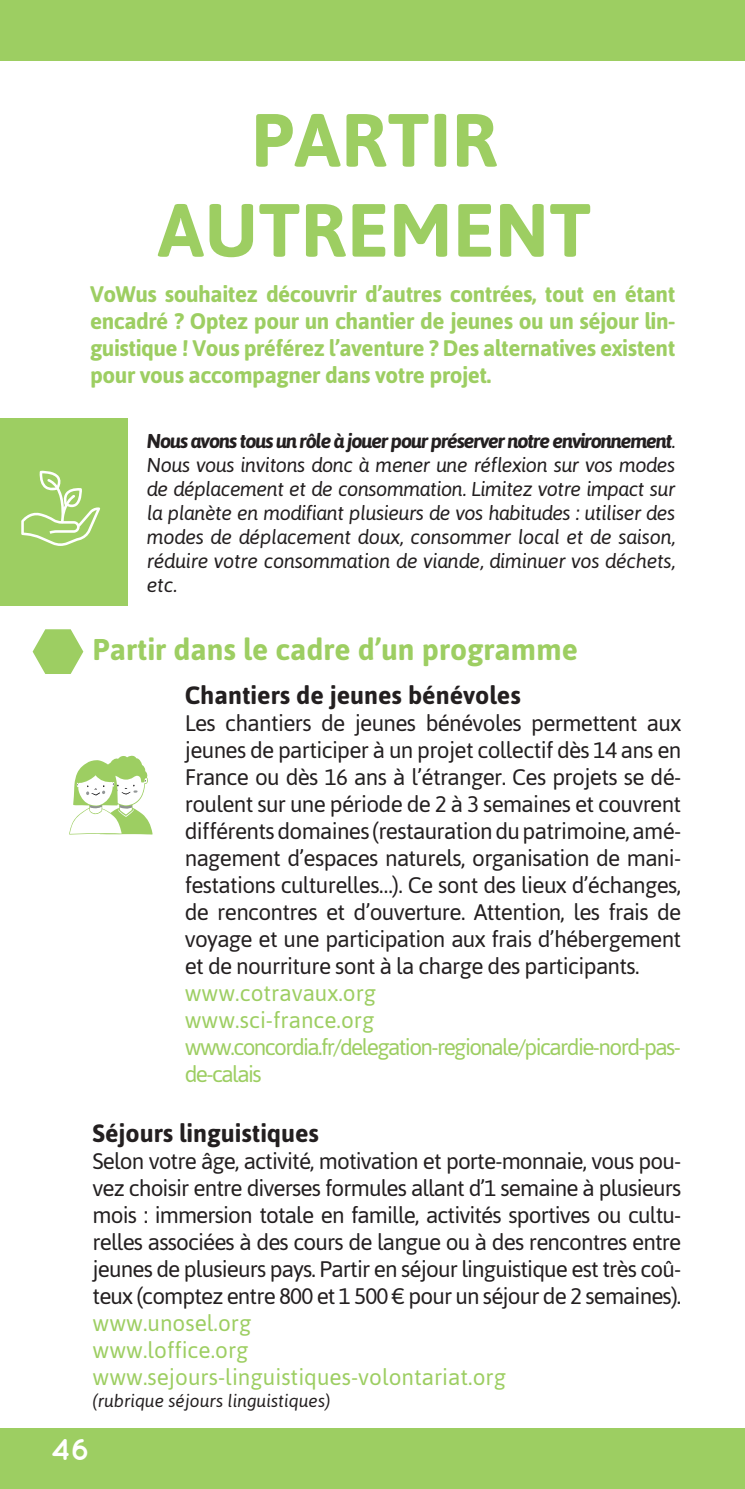
<style>
.page{position:relative;width:745px;height:1489px;background:#fff}
.page>*{position:absolute;margin:0;border:0;box-sizing:border-box;transform-origin:0 0}
.t1{font:700 75px/90px "Asap";letter-spacing:.01em;color:#9dce62;text-align:center}
.t2{font:700 30px "Asap";color:#9dce62}
.t3{font:700 30px "Quicksand";color:#fff}
.t4{font:700 25px "Asap";color:#231f20}
.t5{font:22.5px/27px "Asap";letter-spacing:-.035em;color:#231f20;text-align:justify}
.t6{font:700 22.5px/27px "Asap";letter-spacing:-.02em;color:#9dce62;text-align:justify}
.t7{font:22.5px/27px "Asap";letter-spacing:-.07em;color:#9dce62}
.t8{font:22.5px/27px "Asap";color:#9dce62}
.t9{font:italic 20px/24px "Asap";letter-spacing:-.02em;color:#231f20;text-align:justify}
.t10{font:italic 17.5px "Asap";color:#231f20}
.s1{font-weight:700}
</style>
<div class="page">
<div style="left:0;top:0;width:744px;height:61px;background:#9dce62"></div>
<div style="left:0;top:1427px;width:744px;height:61px;background:#9dce62"></div>
<svg style="left:33px;top:629px;width:50px;height:45px"></svg>
<div style="left:0;top:418px;width:128px;height:188px;background:#9dce62"></div>
<svg style="left:21px;top:470px;width:79px;height:76px"></svg>
<svg style="left:69px;top:755px;width:83px;height:79px"></svg>
<h1 class="t1" style="left:158px;top:92px;width:434px">PARTIR<br>AUTREMENT</h1>
<p class="t6" style="left:90px;top:279px;width:586px">VoWus souhaitez découvrir d’autres contrées, tout en étant encadré ? Optez pour un chantier de jeunes ou un séjour lin&shy;guistique ! Vous préférez l’aventure ? Des alternatives existent pour vous accompagner dans votre projet.</p>
<p class="t9" style="left:147px;top:428px;width:529px"><span class="s1">Nous avons tous un rôle à jouer pour préserver notre environnement</span>.<br>Nous vous invitons donc à mener une réflexion sur vos modes de déplacement et de consommation. Limitez votre impact sur la planète en modifiant plusieurs de vos habitudes : utiliser des modes de déplacement doux, consommer local et de saison, réduire votre consommation de viande, diminuer vos déchets, etc.</p>
<h2 class="t2" style="left:92px;top:629px;width:486px">Partir dans le cadre d’un programme</h2>
<p class="t4" style="left:185px;top:678px;width:337px">Chantiers de jeunes bénévoles</p>
<p class="t5" style="left:185px;top:709px;width:497px">Les chantiers de jeunes bénévoles permettent aux jeunes de participer à un projet collectif dès 14 ans en France ou dès 16 ans à l’étranger. Ces projets se dé&shy;roulent sur une période de 2 à 3 semaines et couvrent différents domaines (restauration du patrimoine, amé&shy;nagement d’espaces naturels, organisation de mani&shy;festations culturelles…). Ce sont des lieux d’échanges, de rencontres et d’ouverture. Attention, les frais de voyage et une participation aux frais d’hébergement et de nourriture sont à la charge des participants.</p>
<p class="t7" style="left:185px;top:979px;width:497px">www.cotravaux.org<br>www.sci-france.org www.concordia.fr/delegation-regionale/picardie-nord-pas&shy;de-calais</p>
<p class="t4" style="left:92px;top:1116px;width:228px">Séjours linguistiques</p>
<p class="t5" style="left:92px;top:1147px;width:590px">Selon votre âge, activité, motivation et porte-monnaie, vous pou&shy;vez choisir entre diverses formules allant d’1 semaine à plusieurs mois : immersion totale en famille, activités sportives ou cultu&shy;relles associées à des cours de langue ou à des rencontres entre jeunes de plusieurs pays. Partir en séjour linguistique est très coû&shy;teux (comptez entre 800 et 1 500 € pour un séjour de 2 semaines).</p>
<p class="t8" style="left:92px;top:1309px;width:414px">www.unosel.org<br>www.loffice.org www.sejours-linguistiques-volontariat.org</p>
<p class="t10" style="left:92px;top:1389px;width:239px">(rubrique séjours linguistiques)</p>
<h2 class="t3" style="left:51px;top:1430px;width:41px">46</h2>
</div>
